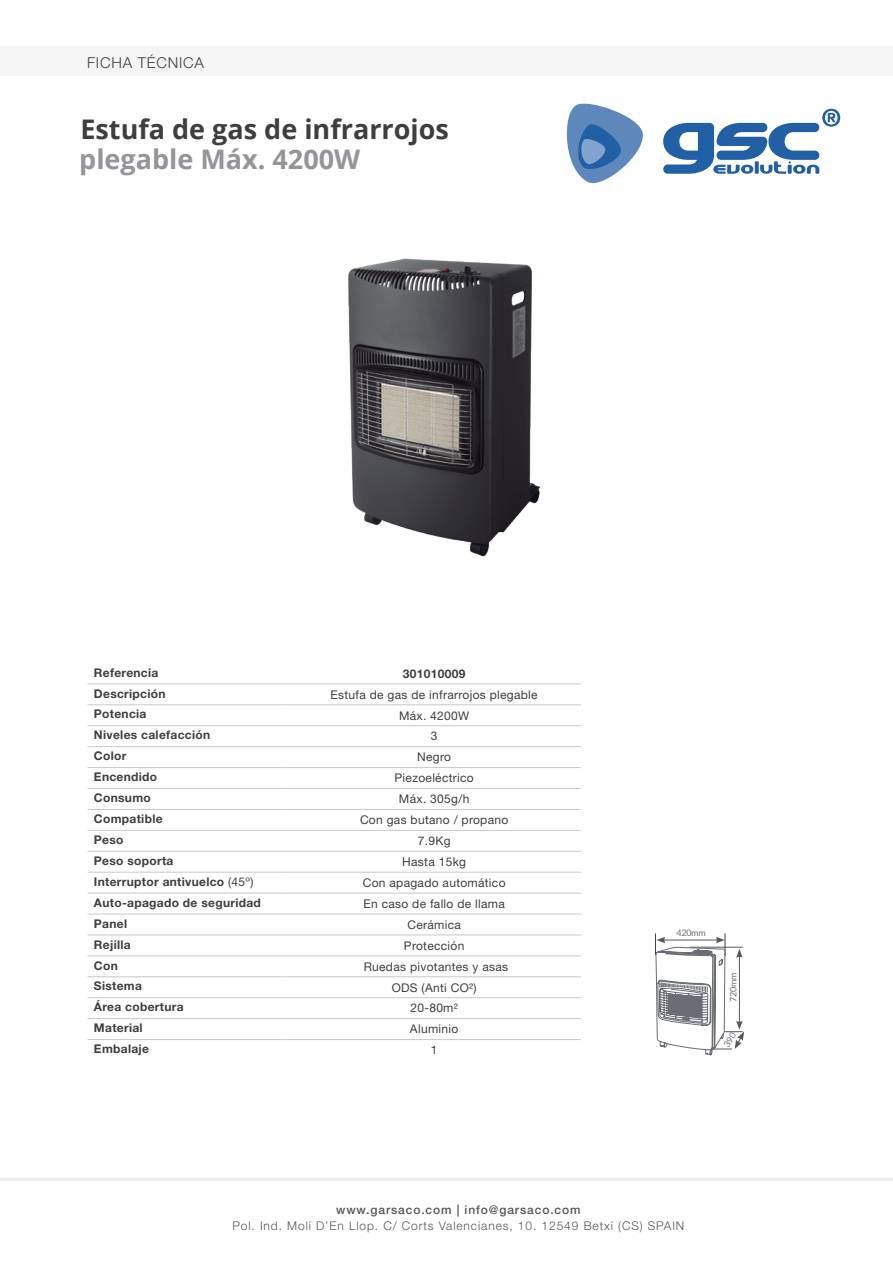
<style>
.page{position:relative;width:893px;height:1263px;background:#fff}
.page>*{position:absolute;margin:0;border:0;box-sizing:border-box;transform-origin:0 0}
.t1{font:700 27px "Open Sans";color:#3e3e3f}
.t2{font:700 27px "Open Sans";color:#939598}
.t3{font:300 15px "Helvetica Neue";letter-spacing:.05em;color:#3e3e3f}
.t4{font:12px "Helvetica Neue LT Std";letter-spacing:.025em;color:#3e3e3f}
.t5{font:700 12px "Helvetica Neue LT Std";letter-spacing:.025em;color:#3e3e3f}
.t6{font:300 12px "Helvetica Neue";letter-spacing:.075em;color:#555557}
.t7{font:500 12px "Helvetica Neue";letter-spacing:.075em;color:#555557}
.t8{font:9px "Lato";letter-spacing:-.025em;color:#6a6d73}
.s1{font-weight:400}
</style>
<div class="page">
<svg style="left:663px;top:109px;width:177px;height:65px"></svg>
<svg style="left:566px;top:103px;width:77px;height:81px"></svg>
<hr style="left:0;top:1178px;width:893px;height:3px;background:#ebebec">
<div style="left:0;top:47px;width:893px;height:29px;background:#f5f5f6"></div>
<img style="left:348px;top:258px;width:192px;height:299px">
<hr style="left:88px;top:704px;width:199px;height:1px;background:#c7c8ca">
<hr style="left:287px;top:704px;width:294px;height:1px;background:#c7c8ca">
<hr style="left:88px;top:725px;width:199px;height:1px;background:#c7c8ca">
<hr style="left:287px;top:725px;width:294px;height:1px;background:#c7c8ca">
<hr style="left:88px;top:746px;width:199px;height:1px;background:#c7c8ca">
<hr style="left:287px;top:746px;width:294px;height:1px;background:#c7c8ca">
<hr style="left:88px;top:767px;width:199px;height:1px;background:#c7c8ca">
<hr style="left:287px;top:767px;width:294px;height:1px;background:#c7c8ca">
<hr style="left:88px;top:788px;width:199px;height:1px;background:#c7c8ca">
<hr style="left:287px;top:788px;width:294px;height:1px;background:#c7c8ca">
<hr style="left:88px;top:809px;width:199px;height:1px;background:#c7c8ca">
<hr style="left:287px;top:809px;width:294px;height:1px;background:#c7c8ca">
<hr style="left:88px;top:830px;width:199px;height:1px;background:#c7c8ca">
<hr style="left:287px;top:830px;width:294px;height:1px;background:#c7c8ca">
<hr style="left:88px;top:851px;width:199px;height:1px;background:#c7c8ca">
<hr style="left:287px;top:851px;width:294px;height:1px;background:#c7c8ca">
<hr style="left:88px;top:872px;width:199px;height:1px;background:#c7c8ca">
<hr style="left:287px;top:872px;width:294px;height:1px;background:#c7c8ca">
<hr style="left:88px;top:893px;width:199px;height:1px;background:#c7c8ca">
<hr style="left:287px;top:893px;width:294px;height:1px;background:#c7c8ca">
<hr style="left:88px;top:914px;width:199px;height:1px;background:#c7c8ca">
<hr style="left:287px;top:914px;width:294px;height:1px;background:#c7c8ca">
<hr style="left:88px;top:934px;width:199px;height:1px;background:#c7c8ca">
<hr style="left:287px;top:934px;width:294px;height:1px;background:#c7c8ca">
<hr style="left:88px;top:955px;width:199px;height:1px;background:#c7c8ca">
<hr style="left:287px;top:955px;width:294px;height:1px;background:#c7c8ca">
<hr style="left:88px;top:976px;width:199px;height:1px;background:#c7c8ca">
<hr style="left:287px;top:976px;width:294px;height:1px;background:#c7c8ca">
<hr style="left:88px;top:997px;width:199px;height:1px;background:#c7c8ca">
<hr style="left:287px;top:997px;width:294px;height:1px;background:#c7c8ca">
<hr style="left:88px;top:1018px;width:199px;height:1px;background:#c7c8ca">
<hr style="left:287px;top:1018px;width:294px;height:1px;background:#c7c8ca">
<hr style="left:88px;top:1039px;width:199px;height:1px;background:#c7c8ca">
<hr style="left:287px;top:1039px;width:294px;height:1px;background:#c7c8ca">
<hr style="left:88px;top:683px;width:199px;height:1px;background:#c7c8ca">
<hr style="left:287px;top:683px;width:294px;height:1px;background:#c7c8ca">
<svg style="left:655px;top:933px;width:89px;height:123px"></svg>
<p class="t3" style="left:87px;top:53px;width:118px">FICHA TÉCNICA</p>
<p class="t1" style="left:80px;top:110px;width:370px">Estufa de gas de infrarrojos</p>
<p class="t2" style="left:79px;top:140px;width:283px">plegable Máx. 4200W</p>
<p class="t5" style="left:94px;top:665px;width:66px">Referencia</p>
<p class="t5" style="left:403px;top:666px;width:64px">301010009</p>
<p class="t5" style="left:94px;top:686px;width:73px">Descripción</p>
<p class="t4" style="left:331px;top:687px;width:209px">Estufa de gas de infrarrojos plegable</p>
<p class="t5" style="left:94px;top:707px;width:54px">Potencia</p>
<p class="t4" style="left:399px;top:708px;width:72px">Máx. 4200W</p>
<p class="t5" style="left:94px;top:728px;width:118px">Niveles calefacción</p>
<p class="t4" style="left:431px;top:729px;width:8px">3</p>
<p class="t5" style="left:94px;top:749px;width:34px">Color</p>
<p class="t4" style="left:417px;top:750px;width:35px">Negro</p>
<p class="t5" style="left:94px;top:769px;width:65px">Encendido</p>
<p class="t4" style="left:395px;top:771px;width:81px">Piezoeléctrico</p>
<p class="t5" style="left:94px;top:790px;width:58px">Consumo</p>
<p class="t4" style="left:399px;top:792px;width:72px">Máx. 305g/h</p>
<p class="t5" style="left:94px;top:811px;width:70px">Compatible</p>
<p class="t4" style="left:360px;top:813px;width:150px">Con gas butano / propano</p>
<p class="t5" style="left:94px;top:832px;width:31px">Peso</p>
<p class="t4" style="left:418px;top:834px;width:34px">7.9Kg</p>
<p class="t5" style="left:94px;top:853px;width:81px">Peso soporta</p>
<p class="t4" style="left:402px;top:854px;width:65px">Hasta 15kg</p>
<p class="t5" style="left:94px;top:874px;width:161px">Interruptor antivuelco <span class="s1">(45º)</span></p>
<p class="t4" style="left:363px;top:875px;width:144px">Con apagado automático</p>
<p class="t5" style="left:94px;top:895px;width:168px">Auto-apagado de seguridad</p>
<p class="t4" style="left:363px;top:896px;width:143px">En caso de fallo de llama</p>
<p class="t5" style="left:94px;top:916px;width:35px">Panel</p>
<p class="t4" style="left:407px;top:917px;width:55px">Cerámica</p>
<p class="t5" style="left:94px;top:937px;width:38px">Rejilla</p>
<p class="t4" style="left:404px;top:938px;width:62px">Protección</p>
<p class="t5" style="left:94px;top:958px;width:25px">Con</p>
<p class="t4" style="left:364px;top:959px;width:146px">Ruedas pivotantes y asas</p>
<p class="t5" style="left:94px;top:979px;width:49px">Sistema</p>
<p class="t4" style="left:392px;top:980px;width:86px">ODS (Anti CO²)</p>
<p class="t5" style="left:94px;top:1000px;width:91px">Área cobertura</p>
<p class="t4" style="left:410px;top:1001px;width:49px">20-80m²</p>
<p class="t5" style="left:94px;top:1020px;width:50px">Material</p>
<p class="t4" style="left:410px;top:1022px;width:50px">Aluminio</p>
<p class="t5" style="left:94px;top:1041px;width:57px">Embalaje</p>
<p class="t4" style="left:431px;top:1043px;width:8px">1</p>
<p class="t8" style="left:676px;top:927px;width:31px">420mm</p>
<p class="t8" style="left:728px;top:1002px;width:31px;rotate:-90deg">720mm</p>
<p class="t7" style="left:336px;top:1202px;width:246px">www.garsaco.com | info@garsaco.com</p>
<p class="t6" style="left:232px;top:1219px;width:453px">Pol. Ind. Molí D’En Llop. C/ Corts Valencianes, 10. 12549 Betxí (CS) SPAIN</p>
</div>
